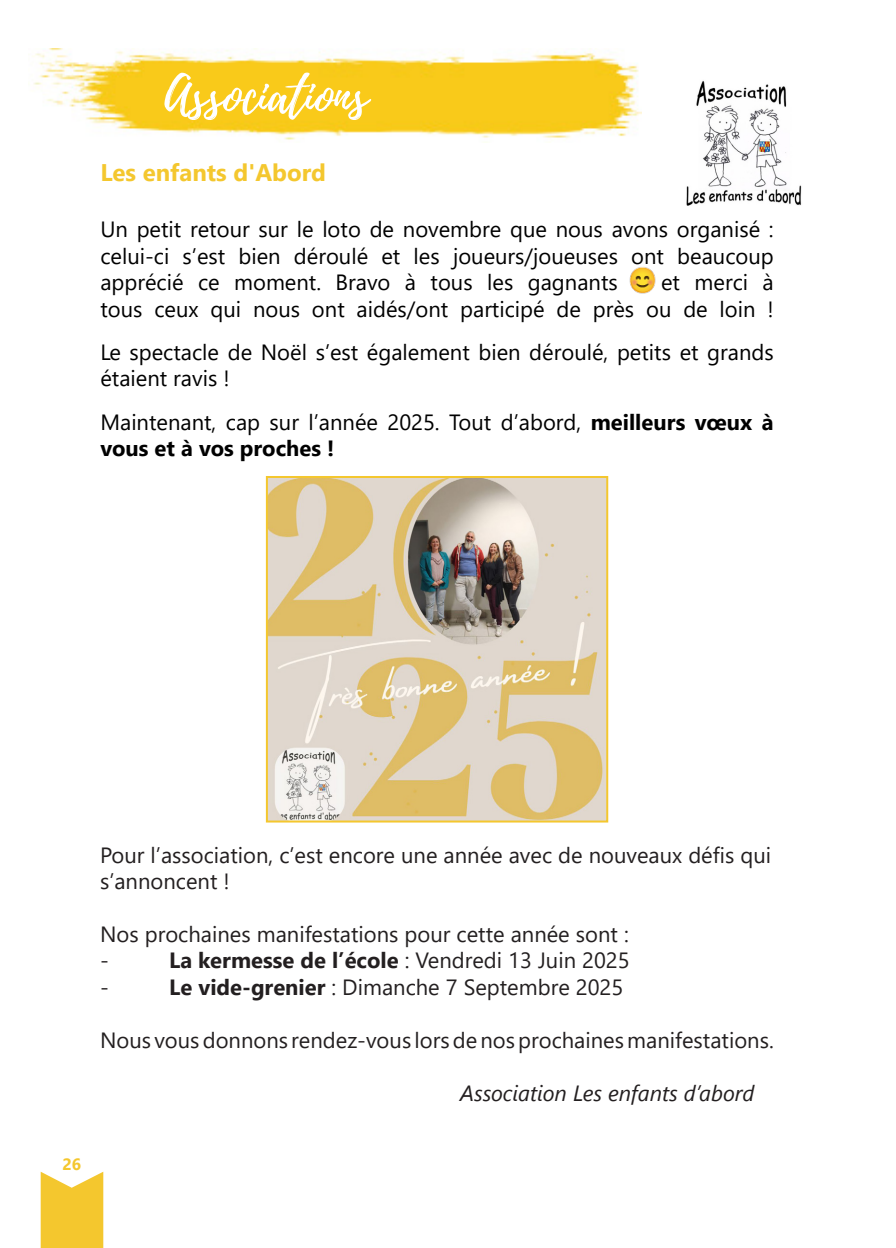
<style>
.page{position:relative;width:896px;height:1248px;background:#fff}
.page>*{position:absolute;margin:0;border:0;box-sizing:border-box;transform-origin:0 0}
.t1{font:50px "Playlist Script";color:#fff}
.t2{font:700 24px "Segoe UI";color:#f4c72e}
.t3{font:22px/26.4px "Segoe UI";color:#000}
.t4{font:22px/26.4px "Segoe UI";color:#231f20}
.t5{font:700 22px "Segoe UI";color:#231f20}
.t6{font:italic 22px "Segoe UI";color:#231f20}
.t7{font:700 16.4px "Segoe UI";color:#f4c72e}
.s1{font-weight:700}
.s2{font-weight:400}
</style>
<div class="page">
<svg style="left:41px;top:1172px;width:62px;height:75px;background:#f5cc43"></svg>
<img style="left:32px;top:48px;width:610px;height:95px">
<img style="left:686px;top:80px;width:116px;height:125px">
<img style="left:269px;top:479px;width:336px;height:340px">
<div style="left:266px;top:476px;width:342px;height:346px;border:2px solid #f4c72e"></div>
<img style="left:629px;top:267px;width:26px;height:27px">
<p class="t1" style="left:164px;top:60px;width:204px">Associations</p>
<p class="t2" style="left:100px;top:150px;width:227px">Les enfants d'Abord</p>
<p class="t3" style="left:100px;top:214px;width:675px;text-align:justify">Un petit retour sur le loto de novembre que nous avons organisé : celui-ci s’est bien déroulé et les joueurs/joueuses ont beaucoup apprécié ce moment. Bravo à tous les gagnants</p>
<p class="t3" style="left:100px;top:267px;width:675px;text-align:right">et merci à<br>tous ceux qui nous ont aidés/ont participé de près ou de loin !</p>
<p class="t3" style="left:100px;top:337px;width:675px">Le spectacle de Noël s’est également bien déroulé, petits et grands étaient ravis !</p>
<p class="t3" style="left:100px;top:407px;width:675px">Maintenant, cap sur l’année 2025. Tout d’abord, <span class="s1">meilleurs vœux à vous et à vos proches !</span></p>
<p class="t4" style="left:100px;top:839px;width:672px">Pour l’association, c’est encore une année avec de nouveaux défis qui s’annoncent !</p>
<p class="t4" style="left:100px;top:919px;width:530px">Nos prochaines manifestations pour cette année sont :</p>
<p class="t4" style="left:100px;top:945px;width:10px">-</p>
<p class="t5" style="left:169px;top:939px;width:462px">La kermesse de l’école <span class="s2">: Vendredi 13 Juin 2025</span></p>
<p class="t4" style="left:100px;top:971px;width:10px">-</p>
<p class="t4" style="left:169px;top:971px;width:456px"><span class="s1">Le vide-grenier</span> : Dimanche 7 Septembre 2025</p>
<p class="t4" style="left:100px;top:1024px;width:675px">Nous vous donnons rendez-vous lors de nos prochaines manifestations.</p>
<p class="t6" style="left:460px;top:1071px;width:296px">Association Les enfants d’abord</p>
<p class="t7" style="left:63px;top:1148px;width:20px">26</p>
</div>
